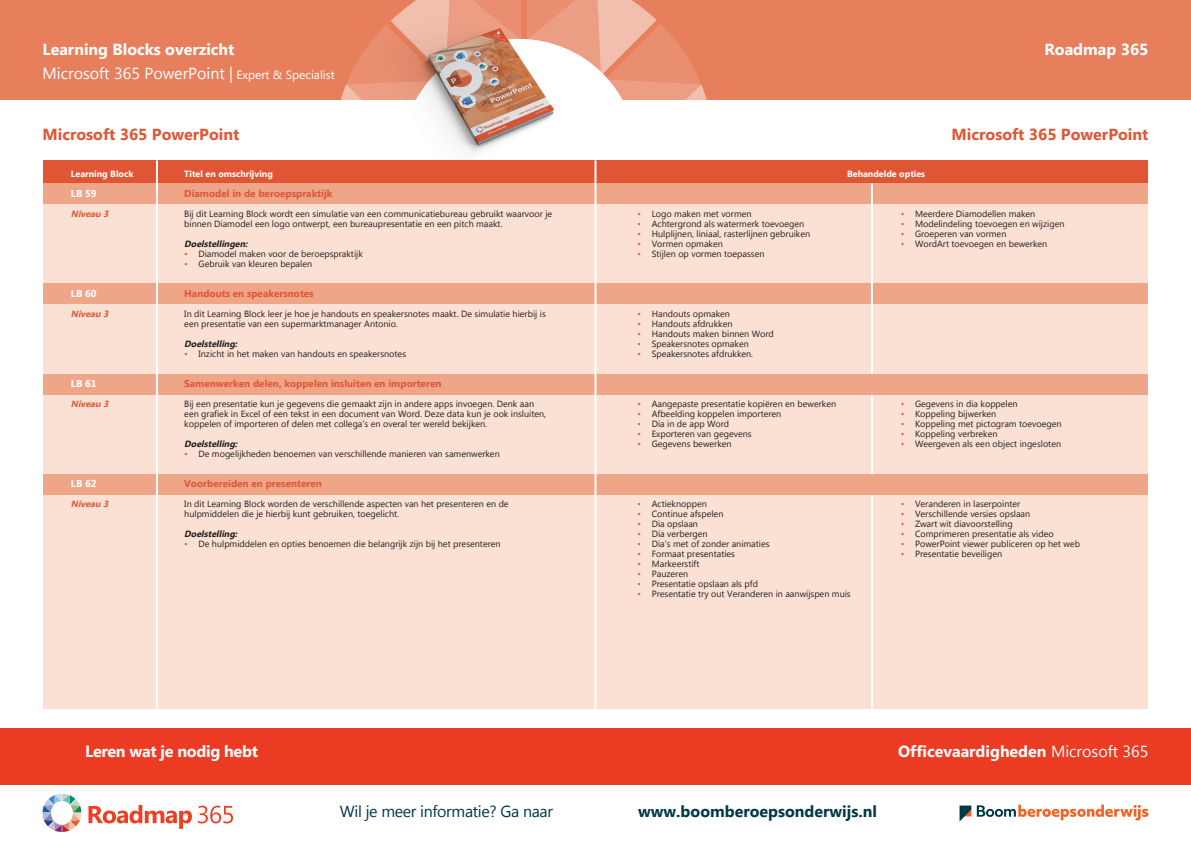
<style>
.page{position:relative;width:1191px;height:842px;background:#fff}
.page>*{position:absolute;margin:0;border:0;box-sizing:border-box;transform-origin:0 0}
.t1{font:700 16.2px "Microsoft Tai Le";letter-spacing:-.02em;color:#fff}
.t2{font:700 16px/24px "Microsoft Tai Le";color:#fff}
.t3{font:700 16px "Microsoft Tai Le";color:#e05635}
.t4{font:700 16px "Microsoft Tai Le";color:#003845}
.t5{font:16px "Microsoft Tai Le";letter-spacing:-.02em;color:#003845}
.t6{font:700 10px "Microsoft Tai Le";color:#e05635}
.t7{font:700 10px "Microsoft Tai Le";color:#fff}
.t8{font:9px/10px "Microsoft Tai Le";color:#231f20}
.t9{font:italic 700 9px "Microsoft Tai Le";color:#231f20}
.t10{font:700 9px "Microsoft Tai Le";color:#fff}
.t11{font:italic 700 9px "Microsoft Tai Le";color:#e05635}
.s1{font-weight:400}
.s2{font-weight:400;font-size:12px}
.s3{color:#e05635}
.s4{font-family:"Nunito"}
</style>
<div class="page">
<div style="left:595px;top:0;width:596px;height:99px;background:#e77f5c"></div>
<div style="left:0;top:0;width:595px;height:99px;background:#e77f5c"></div>
<svg style="left:333px;top:54px;width:30px;height:46px"></svg>
<svg style="left:606px;top:0;width:108px;height:100px"></svg>
<div style="left:401px;top:39px;width:236px;height:236px;background:#fff;border-radius:50%"></div>
<img style="left:363px;top:0;width:243px;height:153px">
<div style="left:595px;top:160px;width:553px;height:549px;background:#fae1d4"></div>
<div style="left:43px;top:160px;width:552px;height:549px;background:#fae1d4"></div>
<div style="left:595px;top:729px;width:596px;height:56px;background:#eb3c23"></div>
<svg style="left:959px;top:805px;width:189px;height:16px"></svg>
<div style="left:0;top:729px;width:595px;height:56px;background:#eb3c23"></div>
<svg style="left:88px;top:805px;width:145px;height:24px"></svg>
<svg style="left:43px;top:794px;width:38px;height:38px"></svg>
<div style="left:43px;top:160px;width:552px;height:23px;background:#e05635"></div>
<div style="left:595px;top:160px;width:553px;height:23px;background:#e05635"></div>
<div style="left:595px;top:183px;width:553px;height:20px;background:#efa688"></div>
<div style="left:43px;top:183px;width:552px;height:20px;background:#efa688"></div>
<div style="left:595px;top:283px;width:553px;height:20px;background:#efa688"></div>
<div style="left:43px;top:283px;width:552px;height:20px;background:#efa688"></div>
<hr style="left:871px;top:183px;width:2px;height:526px;background:#fff">
<div style="left:595px;top:374px;width:553px;height:20px;background:#efa688"></div>
<div style="left:43px;top:374px;width:552px;height:20px;background:#efa688"></div>
<div style="left:595px;top:474px;width:553px;height:20px;background:#efa688"></div>
<div style="left:43px;top:474px;width:552px;height:20px;background:#efa688"></div>
<hr style="left:156px;top:160px;width:2px;height:549px;background:#fff">
<hr style="left:594px;top:160px;width:2px;height:549px;background:#fff">
<h2 class="t2" style="left:43px;top:38px;width:294px">Learning Blocks overzicht<br><span class="s1">Microsoft 365 PowerPoint |</span> <span class="s2">Expert &amp; Specialist</span></h2>
<h2 class="t2" style="left:1044px;top:38px;width:105px">Roadmap 365</h2>
<h2 class="t3" style="left:43px;top:125px;width:198px">Microsoft 365 PowerPoint</h2>
<p class="t10" style="left:71px;top:169px;width:64px">Learning Block</p>
<p class="t10" style="left:847px;top:169px;width:80px">Behandelde opties</p>
<p class="t10" style="left:184px;top:169px;width:90px">Titel en omschrijving</p>
<h2 class="t3" style="left:951px;top:125px;width:198px">Microsoft 365 PowerPoint</h2>
<p class="t7" style="left:71px;top:188px;width:27px">LB 59</p>
<p class="t11" style="left:71px;top:209px;width:41px">Niveau 3</p>
<p class="t7" style="left:71px;top:288px;width:27px">LB 60</p>
<p class="t11" style="left:71px;top:309px;width:41px">Niveau 3</p>
<p class="t7" style="left:71px;top:378px;width:27px">LB 61</p>
<p class="t11" style="left:71px;top:399px;width:41px">Niveau 3</p>
<p class="t7" style="left:71px;top:478px;width:27px">LB 62</p>
<p class="t11" style="left:71px;top:499px;width:41px">Niveau 3</p>
<p class="t6" style="left:184px;top:188px;width:150px">Diamodel in de beroepspraktijk</p>
<p class="t8" style="left:184px;top:209px;width:369px">Bij dit Learning Block wordt een simulatie van een communicatiebureau gebruikt waarvoor je binnen Diamodel een logo ontwerpt, een bureaupresentatie en een pitch maakt.</p>
<p class="t9" style="left:184px;top:239px;width:67px">Doelstellingen:</p>
<p class="t8" style="left:184px;top:249px;width:180px"><span class="s3">•</span> Diamodel maken voor de beroepspraktijk</p>
<p class="t8" style="left:184px;top:259px;width:129px"><span class="s3">•</span> Gebruik van kleuren bepalen</p>
<p class="t6" style="left:184px;top:288px;width:131px">Handouts en speakersnotes</p>
<p class="t8" style="left:184px;top:309px;width:363px">In dit Learning Block leer je hoe je handouts en speakersnotes maakt. De simulatie hierbij is een presentatie van een supermarktmanager Antonio.</p>
<p class="t9" style="left:184px;top:339px;width:57px">Doelstelling:</p>
<p class="t8" style="left:184px;top:349px;width:223px"><span class="s3">•</span> Inzicht in het maken van handouts en speakersnotes</p>
<p class="t6" style="left:184px;top:378px;width:259px">Samenwerken delen, koppelen insluiten en importeren</p>
<p class="t8" style="left:184px;top:399px;width:363px">Bij een presentatie kun je gegevens die gemaakt zijn in andere apps invoegen. Denk aan een grafiek in Excel of een tekst in een document van Word. Deze data kun je ook insluiten, koppelen of importeren of delen met collega<span class="s4">’</span>s en overal ter wereld bekijken.</p>
<p class="t9" style="left:184px;top:439px;width:57px">Doelstelling:</p>
<p class="t8" style="left:184px;top:449px;width:317px"><span class="s3">•</span> De mogelijkheden benoemen van verschillende manieren van samenwerken</p>
<p class="t6" style="left:184px;top:478px;width:139px">Voorbereiden en presenteren</p>
<p class="t8" style="left:184px;top:499px;width:326px">In dit Learning Block worden de verschillende aspecten van het presenteren en de hulpmiddelen die je hierbij kunt gebruiken, toegelicht.</p>
<p class="t9" style="left:184px;top:529px;width:57px">Doelstelling:</p>
<p class="t8" style="left:184px;top:539px;width:318px"><span class="s3">•</span> De hulpmiddelen en opties benoemen die belangrijk zijn bij het presenteren</p>
<p class="t8" style="left:637px;top:209px;width:116px"><span class="s3">•</span> Logo maken met vormen</p>
<p class="t8" style="left:637px;top:219px;width:168px"><span class="s3">•</span> Achtergrond als watermerk toevoegen</p>
<p class="t8" style="left:637px;top:229px;width:174px"><span class="s3">•</span> Hulplijnen, liniaal, rasterlijnen gebruiken</p>
<p class="t8" style="left:637px;top:239px;width:87px"><span class="s3">•</span> Vormen opmaken</p>
<p class="t8" style="left:637px;top:249px;width:128px"><span class="s3">•</span> Stijlen op vormen toepassen</p>
<p class="t8" style="left:637px;top:309px;width:94px"><span class="s3">•</span> Handouts opmaken</p>
<p class="t8" style="left:637px;top:319px;width:96px"><span class="s3">•</span> Handouts afdrukken</p>
<p class="t8" style="left:637px;top:329px;width:138px"><span class="s3">•</span> Handouts maken binnen Word</p>
<p class="t8" style="left:637px;top:339px;width:113px"><span class="s3">•</span> Speakersnotes opmaken</p>
<p class="t8" style="left:637px;top:349px;width:117px"><span class="s3">•</span> Speakersnotes afdrukken.</p>
<p class="t8" style="left:637px;top:399px;width:200px"><span class="s3">•</span> Aangepaste presentatie kopiëren en bewerken</p>
<p class="t8" style="left:637px;top:409px;width:145px"><span class="s3">•</span> Afbeelding koppelen importeren</p>
<p class="t8" style="left:637px;top:419px;width:93px"><span class="s3">•</span> Dia in de app Word</p>
<p class="t8" style="left:637px;top:429px;width:116px"><span class="s3">•</span> Exporteren van gegevens</p>
<p class="t8" style="left:637px;top:439px;width:96px"><span class="s3">•</span> Gegevens bewerken</p>
<p class="t8" style="left:637px;top:499px;width:71px"><span class="s3">•</span> Actieknoppen</p>
<p class="t8" style="left:637px;top:509px;width:87px"><span class="s3">•</span> Continue afspelen</p>
<p class="t8" style="left:637px;top:519px;width:62px"><span class="s3">•</span> Dia opslaan</p>
<p class="t8" style="left:637px;top:529px;width:72px"><span class="s3">•</span> Dia verbergen</p>
<p class="t8" style="left:637px;top:539px;width:134px"><span class="s3">•</span> Dia<span class="s4">’</span>s met of zonder animaties</p>
<p class="t8" style="left:637px;top:549px;width:99px"><span class="s3">•</span> Formaat presentaties</p>
<p class="t8" style="left:637px;top:559px;width:63px"><span class="s3">•</span> Markeerstift</p>
<p class="t8" style="left:637px;top:569px;width:52px"><span class="s3">•</span> Pauzeren</p>
<p class="t8" style="left:637px;top:579px;width:122px"><span class="s3">•</span> Presentatie opslaan als pfd</p>
<p class="t8" style="left:637px;top:589px;width:215px"><span class="s3">•</span> Presentatie try out Veranderen in aanwijspen muis</p>
<p class="t8" style="left:900px;top:209px;width:136px"><span class="s3">•</span> Meerdere Diamodellen maken</p>
<p class="t8" style="left:900px;top:219px;width:165px"><span class="s3">•</span> Modelindeling toevoegen en wijzigen</p>
<p class="t8" style="left:900px;top:229px;width:107px"><span class="s3">•</span> Groeperen van vormen</p>
<p class="t8" style="left:900px;top:239px;width:148px"><span class="s3">•</span> WordArt toevoegen en bewerken</p>
<p class="t8" style="left:900px;top:399px;width:118px"><span class="s3">•</span> Gegevens in dia koppelen</p>
<p class="t8" style="left:900px;top:409px;width:97px"><span class="s3">•</span> Koppeling bijwerken</p>
<p class="t8" style="left:900px;top:419px;width:162px"><span class="s3">•</span> Koppeling met pictogram toevoegen</p>
<p class="t8" style="left:900px;top:429px;width:98px"><span class="s3">•</span> Koppeling verbreken</p>
<p class="t8" style="left:900px;top:439px;width:162px"><span class="s3">•</span> Weergeven als een object ingesloten</p>
<p class="t8" style="left:900px;top:499px;width:121px"><span class="s3">•</span> Veranderen in laserpointer</p>
<p class="t8" style="left:900px;top:509px;width:131px"><span class="s3">•</span> Verschillende versies opslaan</p>
<p class="t8" style="left:900px;top:519px;width:113px"><span class="s3">•</span> Zwart wit diavoorstelling</p>
<p class="t8" style="left:900px;top:529px;width:154px"><span class="s3">•</span> Comprimeren presentatie als video</p>
<p class="t8" style="left:900px;top:539px;width:181px"><span class="s3">•</span> PowerPoint viewer publiceren op het web</p>
<p class="t8" style="left:900px;top:549px;width:103px"><span class="s3">•</span> Presentatie beveiligen</p>
<h1 class="t1" style="left:85px;top:742px;width:174px">Leren wat je nodig hebt</h1>
<h2 class="t5" style="left:340px;top:802px;width:214px">Wil je meer informatie? Ga naar</h2>
<h2 class="t4" style="left:638px;top:802px;width:240px">www.boomberoepsonderwijs.nl</h2>
<h2 class="t2" style="left:898px;top:740px;width:252px">Officevaardigheden <span class="s1">Microsoft 365</span></h2>
</div>
